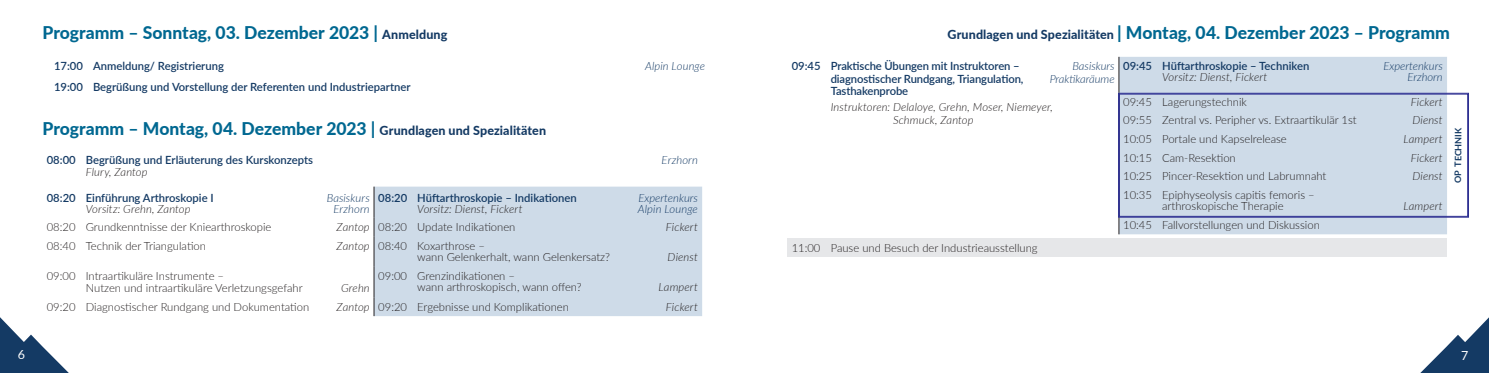
<style>
.page{position:relative;width:1489px;height:373px;background:#fff}
.page>*{position:absolute;margin:0;border:0;box-sizing:border-box;transform-origin:0 0}
.Headline{font:800 17.5px "Lato";color:#006891}
.t1{font:12.5px "Lato";color:#fff}
.Programm_Vortrag{font:300 11.25px/11.2px "Lato";color:#231f20}
.Programm_Head{font:600 11.25px "Lato";color:#143a64}
.Programm_Vortrag-2{font:italic 300 11.25px "Lato";letter-spacing:.01em;color:#231f20}
.Programm_Head-2{font:italic 300 11.25px "Lato";color:#143a64}
.Programm_Head-3{font:italic 300 11.25px/12.5px "Lato";letter-spacing:.01em;color:#231f20}
.Programm_Referent{font:italic 300 11.25px "Lato";letter-spacing:.01em;color:#231f20}
.Programm_Referent-2{font:italic 300 11.25px "Lato";letter-spacing:.01em;color:#143a64}
.Programm_Head-4{font:700 9px "Lato";letter-spacing:-.015em;color:#143a64}
.s1{font-size:12.5px;color:#143a64}
</style>
<div class="page">
<svg style="left:0;top:317px;width:68px;height:55px"></svg>
<svg style="left:1421px;top:318px;width:67px;height:54px"></svg>
<svg style="left:43px;top:186px;width:659px;height:137px"></svg>
<div style="left:375px;top:186px;width:327px;height:129px;background:#cedbe8"></div>
<hr style="left:374px;top:186px;width:1px;height:31px;background:#231f20">
<svg style="left:374px;top:217px;width:1px;height:19px"></svg>
<hr style="left:374px;top:236px;width:1px;height:30px;background:#231f20">
<hr style="left:374px;top:266px;width:1px;height:31px;background:#231f20">
<svg style="left:374px;top:297px;width:1px;height:18px"></svg>
<div style="left:1119px;top:57px;width:327px;height:177px;background:#cedbe8"></div>
<div style="left:787px;top:238px;width:659px;height:18px;background:#e6e7e9"></div>
<hr style="left:1118px;top:57px;width:1px;height:35px;background:#231f20">
<svg style="left:1118px;top:217px;width:1px;height:17px"></svg>
<svg style="left:1118px;top:93px;width:350px;height:124px;background:#c9d4e5"></svg>
<p class="Headline" style="left:43px;top:20px;width:406px">Programm – Sonntag, 03. Dezember 2023 | <span class="s1">Anmeldung</span></p>
<h1 class="Headline" style="left:947px;top:20px;width:504px"><span class="s1">Grundlagen und Spezialitäten</span> | Montag, 04. Dezember 2023 – Programm</h1>
<p class="Programm_Head" style="left:54px;top:58px;width:171px">17:00 Anmeldung/ Registrierung</p>
<p class="Programm_Head-2" style="left:645px;top:58px;width:62px">Alpin Lounge</p>
<p class="Programm_Head" style="left:54px;top:79px;width:358px">19:00 Begrüßung und Vorstellung der Referenten und Industriepartner</p>
<p class="Headline" style="left:43px;top:116px;width:505px">Programm – Montag, 04. Dezember 2023 | <span class="s1">Grundlagen und Spezialitäten</span></p>
<p class="Programm_Head" style="left:47px;top:151px;width:268px">08:00 Begrüßung und Erläuterung des Kurskonzepts</p>
<p class="Programm_Head-2" style="left:661px;top:151px;width:38px">Erzhorn</p>
<p class="Programm_Referent" style="left:86px;top:164px;width:63px">Flury, Zantop</p>
<p class="Programm_Head" style="left:47px;top:189px;width:168px">08:20 Einführung Arthroskopie I</p>
<p class="Programm_Head-2" style="left:327px;top:190px;width:45px">Basiskurs</p>
<p class="Programm_Referent" style="left:86px;top:201px;width:106px">Vorsitz: Grehn, Zantop</p>
<p class="Programm_Referent-2" style="left:333px;top:201px;width:38px">Erzhorn</p>
<p class="Programm_Head" style="left:378px;top:189px;width:200px">08:20 Hüftarthroskopie – Indikationen</p>
<p class="Programm_Head-2" style="left:638px;top:190px;width:61px">Expertenkurs</p>
<p class="Programm_Referent" style="left:417px;top:201px;width:107px">Vorsitz: Dienst, Fickert</p>
<p class="Programm_Referent-2" style="left:637px;top:201px;width:62px">Alpin Lounge</p>
<p class="Programm_Vortrag" style="left:47px;top:220px;width:226px">08:20 Grundkenntnisse der Kniearthroskopie</p>
<p class="Programm_Vortrag-2" style="left:336px;top:219px;width:35px">Zantop</p>
<p class="Programm_Vortrag" style="left:378px;top:220px;width:139px">08:20 Update Indikationen</p>
<p class="Programm_Vortrag-2" style="left:666px;top:219px;width:34px">Fickert</p>
<p class="Programm_Vortrag" style="left:47px;top:239px;width:161px">08:40 Technik der Triangulation</p>
<p class="Programm_Vortrag-2" style="left:336px;top:237px;width:35px">Zantop</p>
<p class="Programm_Vortrag" style="left:417px;top:239px;width:194px;text-indent:-39px">08:40 Koxarthrose –<br>wann Gelenkerhalt, wann Gelenkersatz?</p>
<p class="Programm_Vortrag-2" style="left:667px;top:248px;width:32px">Dienst</p>
<p class="Programm_Vortrag" style="left:86px;top:268px;width:218px;line-height:12.5px;text-indent:-39px">09:00 Intraartikuläre Instrumente –<br>Nutzen und intraartikuläre Verletzungsgefahr</p>
<p class="Programm_Vortrag" style="left:417px;top:269px;width:166px;text-indent:-39px">09:00 Grenzindikationen –<br>wann arthroskopisch, wann offen?</p>
<p class="Programm_Vortrag-2" style="left:658px;top:278px;width:41px">Lampert</p>
<p class="Programm_Vortrag-2" style="left:341px;top:280px;width:30px">Grehn</p>
<p class="Programm_Vortrag" style="left:47px;top:300px;width:264px">09:20 Diagnostischer Rundgang und Dokumentation</p>
<p class="Programm_Vortrag-2" style="left:336px;top:298px;width:35px">Zantop</p>
<p class="Programm_Vortrag" style="left:378px;top:300px;width:192px">09:20 Ergebnisse und Komplikationen</p>
<p class="Programm_Vortrag-2" style="left:666px;top:298px;width:34px">Fickert</p>
<p class="Programm_Head" style="left:791px;top:58px;width:229px">09:45 Praktische Übungen mit Instruktoren –</p>
<p class="Programm_Head-2" style="left:1072px;top:58px;width:44px">Basiskurs</p>
<p class="Programm_Head" style="left:830px;top:70px;width:194px">diagnostischer Rundgang, Triangulation,</p>
<p class="Programm_Head-2" style="left:1049px;top:71px;width:66px">Praktikaräume</p>
<p class="Programm_Head" style="left:830px;top:83px;width:79px">Tasthakenprobe</p>
<p class="Programm_Head-3" style="left:893px;top:100px;width:161px;text-indent:-62px">Instruktoren: Delaloye, Grehn, Moser, Niemeyer,<br>Schmuck, Zantop</p>
<p class="Programm_Vortrag" style="left:791px;top:241px;width:247px">11:00 Pause und Besuch der Industrieausstellung</p>
<p class="Programm_Head" style="left:1123px;top:58px;width:188px">09:45 Hüftarthroskopie – Techniken</p>
<p class="Programm_Head-2" style="left:1383px;top:58px;width:61px">Expertenkurs</p>
<p class="Programm_Head-3" style="left:1162px;top:71px;width:107px">Vorsitz: Dienst, Fickert</p>
<p class="Programm_Head-2" style="left:1407px;top:69px;width:37px">Erzhorn</p>
<p class="Programm_Vortrag" style="left:1123px;top:95px;width:125px">09:45 Lagerungstechnik</p>
<p class="Programm_Vortrag-2" style="left:1410px;top:94px;width:34px">Fickert</p>
<p class="Programm_Vortrag" style="left:1123px;top:114px;width:235px">09:55 Zentral vs. Peripher vs. Extraartikulär 1st</p>
<p class="Programm_Vortrag-2" style="left:1412px;top:112px;width:32px">Dienst</p>
<p class="Programm_Vortrag" style="left:1123px;top:133px;width:165px">10:05 Portale und Kapselrelease</p>
<p class="Programm_Vortrag-2" style="left:1403px;top:131px;width:41px">Lampert</p>
<p class="Programm_Vortrag" style="left:1123px;top:151px;width:114px">10:15 Cam-Resektion</p>
<p class="Programm_Vortrag-2" style="left:1410px;top:149px;width:34px">Fickert</p>
<p class="Programm_Vortrag" style="left:1123px;top:170px;width:205px">10:25 Pincer-Resektion und Labrumnaht</p>
<p class="Programm_Vortrag-2" style="left:1412px;top:168px;width:32px">Dienst</p>
<p class="Programm_Vortrag" style="left:1162px;top:188px;width:154px;text-indent:-39px">10:35 Epiphyseolysis capitis femoris – arthroskopische Therapie</p>
<p class="Programm_Vortrag-2" style="left:1403px;top:198px;width:41px">Lampert</p>
<p class="Programm_Vortrag" style="left:1123px;top:218px;width:198px">10:45 Fallvorstellungen und Diskussion</p>
<p class="Programm_Head-4" style="left:1451px;top:183px;width:56px;rotate:-90deg">OP TECHNIK</p>
<p class="t1" style="left:18px;top:345px;width:9px">6</p>
<p class="t1" style="left:1460px;top:345px;width:9px">7</p>
</div>
